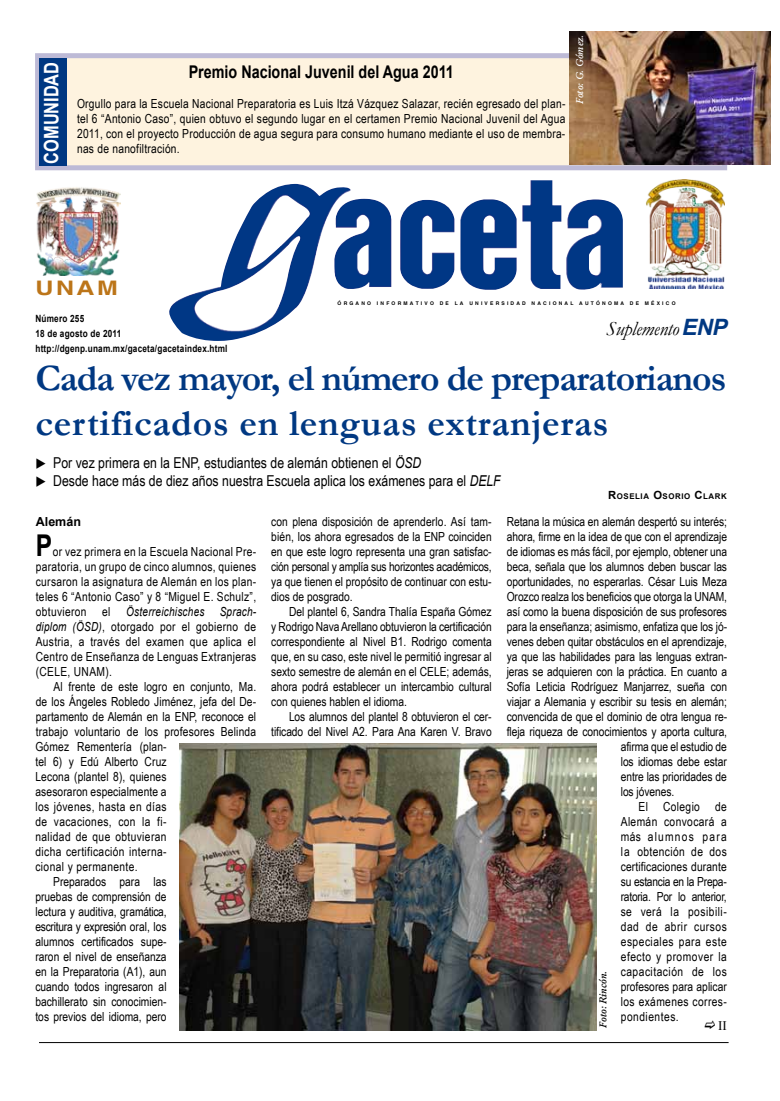
<style>
.page{position:relative;width:780px;height:1101px;background:#fff}
.page>*{position:absolute;margin:0;border:0;box-sizing:border-box;transform-origin:0 0}
.t1{font:700 37.5px/45px "Garamond";letter-spacing:-.02em;color:#003882}
.t2{font:700 30px "Arial";color:#000;scale:.82 1}
.t3{font:italic 20px "Garamond";letter-spacing:-.015em;color:#000}
.t4{font:700 20px "Arial";letter-spacing:-.005em;color:#fff;scale:.82 1}
.t5{font:700 20px "Helvetica";color:#bc7519;scale:1.25 1}
.t6{font:700 17.5px "Arial";color:#000;scale:.82 1}
.t7{font:15px/18px "Arial Narrow";color:#000}
.t8{font:13.12px "Times New Roman";color:#000}
.t9{font:12.5px/15px "Arial Narrow";color:#000;text-align:justify}
.t10{font:italic 12.5px "Arial";letter-spacing:.025em;color:#000;scale:.8 1}
.t11{font:700 12.5px "Arial";color:#000}
.t12{font:700 10px/15px "Arial";letter-spacing:.025em;color:#000;scale:.82 1}
.t13{font:italic 600 10px "Garamond";letter-spacing:-.005em;color:#fff}
.t14{font:italic 600 10px "Garamond";color:#000}
.t15{font:700 7.88px "Arial";letter-spacing:.07em;color:#000}
.t16{font:700 5px "Helvetica";letter-spacing:.44em;color:#000}
.s1{font-family:"Arial";font-weight:700;font-size:22.5px;color:#003882}
.s2{font-family:"Arial";font-style:italic}
.s3{font-size:11.25px}
</style>
<div class="page">
<hr style="left:39px;top:1042px;width:689px;height:1px;background:#000">
<img style="left:169px;top:180px;width:453px;height:161px">
<img style="left:36px;top:187px;width:85px;height:89px">
<img style="left:645px;top:179px;width:79px;height:110px">
<div style="left:35px;top:53px;width:692px;height:117px;background:#fef3df;border:5px solid #bdbad6"></div>
<div style="left:39px;top:58px;width:28px;height:107px;background:#003882"></div>
<img style="left:180px;top:743px;width:416px;height:286px">
<img style="left:570px;top:32px;width:200px;height:133px">
<h3 class="t4" style="left:38px;top:163px;width:125px;rotate:-90deg">comunidad</h3>
<h3 class="t6" style="left:189px;top:60px;width:325px">Premio Nacional Juvenil del Agua 2011</h3>
<p class="t9" style="left:77px;top:96px;width:490px">Orgullo para la Escuela Nacional Preparatoria es Luis Itzá Vázquez Salazar, recién egresado del plan&shy;tel 6 “Antonio Caso”, quien obtuvo el segundo lugar en el certamen Premio Nacional Juvenil del Agua 2011, con el proyecto Producción de agua segura para consumo humano mediante el uso de membra&shy;nas de nanofiltración.</p>
<p class="t13" style="left:573px;top:104px;width:70px;rotate:-90deg">Foto: G. Gómez.</p>
<h3 class="t5" style="left:35px;top:276px;width:67px">UNAM</h3>
<p class="t12" style="left:35px;top:311px;width:236px">Número 255<br>18 de agosto de 2011 http://dgenp.unam.mx/gaceta/gacetaindex.html</p>
<p class="t16" style="left:337px;top:300px;width:339px">ÓRGANO INFORMATIVO DE LA UNIVERSIDAD NACIONAL AUTÓNOMA DE MÉXICO</p>
<h3 class="t3" style="left:606px;top:315px;width:123px">Suplemento<span class="s1">ENP</span></h3>
<h1 class="t1" style="left:35px;top:356px;width:692px">Cada vez mayor, el número de preparatorianos certificados en lenguas extranjeras</h1>
<p class="t7" style="left:53px;top:453px;width:449px">Por vez primera en la ENP, estudiantes de alemán obtienen el <span class="s2">ÖSD<br></span>Desde hace más de diez años nuestra Escuela aplica los exámenes para el <span class="s2">DELF</span></p>
<p class="t11" style="left:36px;top:513px;width:47px">Alemán</p>
<h2 class="t2" style="left:36px;top:525px;width:22px">P</h2>
<p class="t15" style="left:608px;top:490px;width:120px"><span class="s3">R</span>OSELIA <span class="s3">O</span>SORIO <span class="s3">C</span>LARK</p>
<p class="t9" style="left:271px;top:513px;width:222px">con plena disposición de aprenderlo. Así tam&shy;bién, los ahora egresados de la ENP coinciden en que este logro representa una gran satisfac&shy;ción personal y amplía sus horizontes académicos, ya que tienen el propósito de continuar con estu&shy;dios de posgrado.</p>
<p class="t9" style="left:271px;top:603px;width:222px;text-indent:18px">Del plantel 6, Sandra Thalía España Gómez y Rodrigo Nava Arellano obtuvieron la certificación correspondiente al Nivel B1. Rodrigo comenta que, en su caso, este nivel le permitió ingresar al sexto semestre de alemán en el CELE; además, ahora podrá establecer un intercambio cultural con quienes hablen el idioma.</p>
<p class="t9" style="left:271px;top:708px;width:222px;text-align:right">Los alumnos del plantel 8 obtuvieron el cer&shy;tificado del Nivel A2. Para Ana Karen V. Bravo</p>
<p class="t9" style="left:506px;top:513px;width:222px">Retana la música en alemán despertó su interés; ahora, firme en la idea de que con el aprendizaje de idiomas es más fácil, por ejemplo, obtener una beca, señala que los alumnos deben buscar las oportunidades, no esperarlas. César Luis Meza Orozco realza los beneficios que otorga la UNAM, así como la buena disposición de sus profesores para la enseñanza; asimismo, enfatiza que los jó&shy;venes deben quitar obstáculos en el aprendizaje, ya que las habilidades para las lenguas extran&shy;jeras se adquieren con la práctica. En cuanto a Sofía Leticia Rodríguez Manjarrez, sueña con viajar a Alemania y escribir su tesis en alemán; convencida de que el dominio de otra lengua re&shy;fleja riqueza de conocimientos y aporta cultura,</p>
<p class="t9" style="left:36px;top:543px;width:222px;text-indent:17px">or vez primera en la Escuela Nacional Pre&shy;paratoria, un grupo de cinco alumnos, quienes cursaron la asignatura de Alemán en los plan&shy;teles 6 “Antonio Caso” y 8 “Miguel E. Schulz”, obtuvieron</p>
<p class="t9" style="left:102px;top:603px;width:10px">el</p>
<p class="t10" style="left:126px;top:603px;width:164px">Österreichisches Sprach-</p>
<p class="t9" style="left:36px;top:618px;width:222px"><span class="s2">diplom (ÖSD)</span>, otorgado por el gobierno de Austria, a través del examen que aplica el Centro de Enseñanza de Lenguas Extranjeras (CELE, UNAM).</p>
<p class="t9" style="left:36px;top:678px;width:222px;text-indent:18px">Al frente de este logro en conjunto, Ma. de los Ángeles Robledo Jiménez, jefa del De&shy;partamento de Alemán en la ENP, reconoce el trabajo voluntario de los profesores Belinda</p>
<p class="t9" style="left:35px;top:738px;width:133px">Gómez Rementería (plan&shy;tel 6) y Edú Alberto Cruz Lecona (plantel 8), quienes asesoraron especialmente a los jóvenes, hasta en días de vacaciones, con la fi&shy;nalidad de que obtuvieran dicha certificación interna&shy;cional y permanente.</p>
<p class="t9" style="left:35px;top:873px;width:133px;text-indent:18px">Preparados para las pruebas de comprensión de lectura y auditiva, gramática, escritura y expresión oral, los alumnos certificados supe&shy;raron el nivel de enseñanza en la Preparatoria (A1), aun cuando todos ingresaron al bachillerato sin conocimien&shy;tos previos del idioma, pero</p>
<p class="t14" style="left:596px;top:1027px;width:58px;rotate:-90deg">Foto: Rincón.</p>
<p class="t9" style="left:620px;top:738px;width:107px">afirma que el estudio de los idiomas debe estar entre las prioridades de los jóvenes.</p>
<p class="t9" style="left:620px;top:798px;width:107px;text-indent:18px">El Colegio de Alemán convocará a más alumnos para la obtención de dos certificaciones durante su estancia en la Prepa&shy;ratoria. Por lo anterior, se verá la posibili&shy;dad de abrir cursos especiales para este efecto y promover la capacitación de los profesores para aplicar los exámenes corres&shy;pondientes.</p>
<p class="t8" style="left:718px;top:1016px;width:10px">II</p>
</div>
